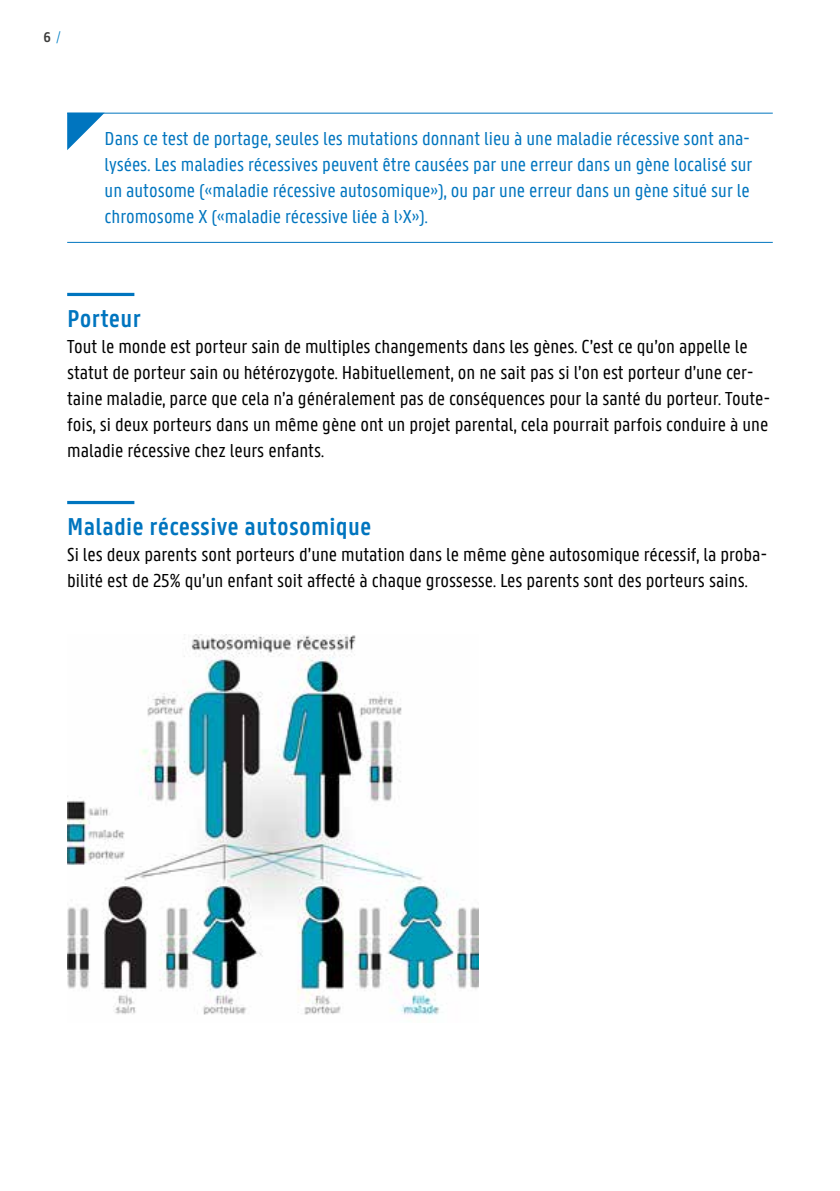
<style>
.page{position:relative;width:840px;height:1191px;background:#fff}
.page>*{position:absolute;margin:0;border:0;box-sizing:border-box;transform-origin:0 0}
.t1{font:600 26px "U Gent Panno Text";letter-spacing:.01em;color:#0075bf}
.t2{font:20px/26px "U Gent Panno Text";color:#000}
.t3{font:20px/26px "U Gent Panno Text";color:#0075bf}
.t4{font:600 15px "U Gent Panno Text";color:#3c3c3b}
.s1{font-weight:300;color:#0080c6}
</style>
<div class="page">
<hr style="left:67px;top:242px;width:705px;height:1px;background:#0075bf">
<hr style="left:67px;top:113px;width:705px;height:1px;background:#0075bf">
<hr style="left:67px;top:293px;width:67px;height:3px;background:#0075bf">
<hr style="left:67px;top:501px;width:67px;height:3px;background:#0075bf">
<svg style="left:67px;top:113px;width:38px;height:37px"></svg>
<img style="left:67px;top:634px;width:411px;height:382px">
<p class="t4" style="left:44px;top:28px;width:18px">6 <span class="s1">/</span></p>
<p class="t3" style="left:105px;top:125px;width:649px">Dans ce test de portage, seules les mutations donnant lieu à une maladie récessive sont ana&shy;lysées. Les maladies récessives peuvent être causées par une erreur dans un gène localisé sur un autosome («maladie récessive autosomique»), ou par une erreur dans un gène situé sur le chromosome X («maladie récessive liée à l›X»).</p>
<h1 class="t1" style="left:67px;top:303px;width:75px">Porteur</h1>
<p class="t2" style="left:67px;top:333px;width:703px">Tout le monde est porteur sain de multiples changements dans les gènes. C’est ce qu’on appelle le statut de porteur sain ou hétérozygote. Habituellement, on ne sait pas si l’on est porteur d’une cer&shy;taine maladie, parce que cela n’a généralement pas de conséquences pour la santé du porteur. Toute&shy;fois, si deux porteurs dans un même gène ont un projet parental, cela pourrait parfois conduire à une maladie récessive chez leurs enfants.</p>
<h1 class="t1" style="left:67px;top:511px;width:305px">Maladie récessive autosomique</h1>
<p class="t2" style="left:67px;top:541px;width:700px">Si les deux parents sont porteurs d’une mutation dans le même gène autosomique récessif, la proba&shy;bilité est de 25% qu’un enfant soit affecté à chaque grossesse. Les parents sont des porteurs sains.</p>
</div>
